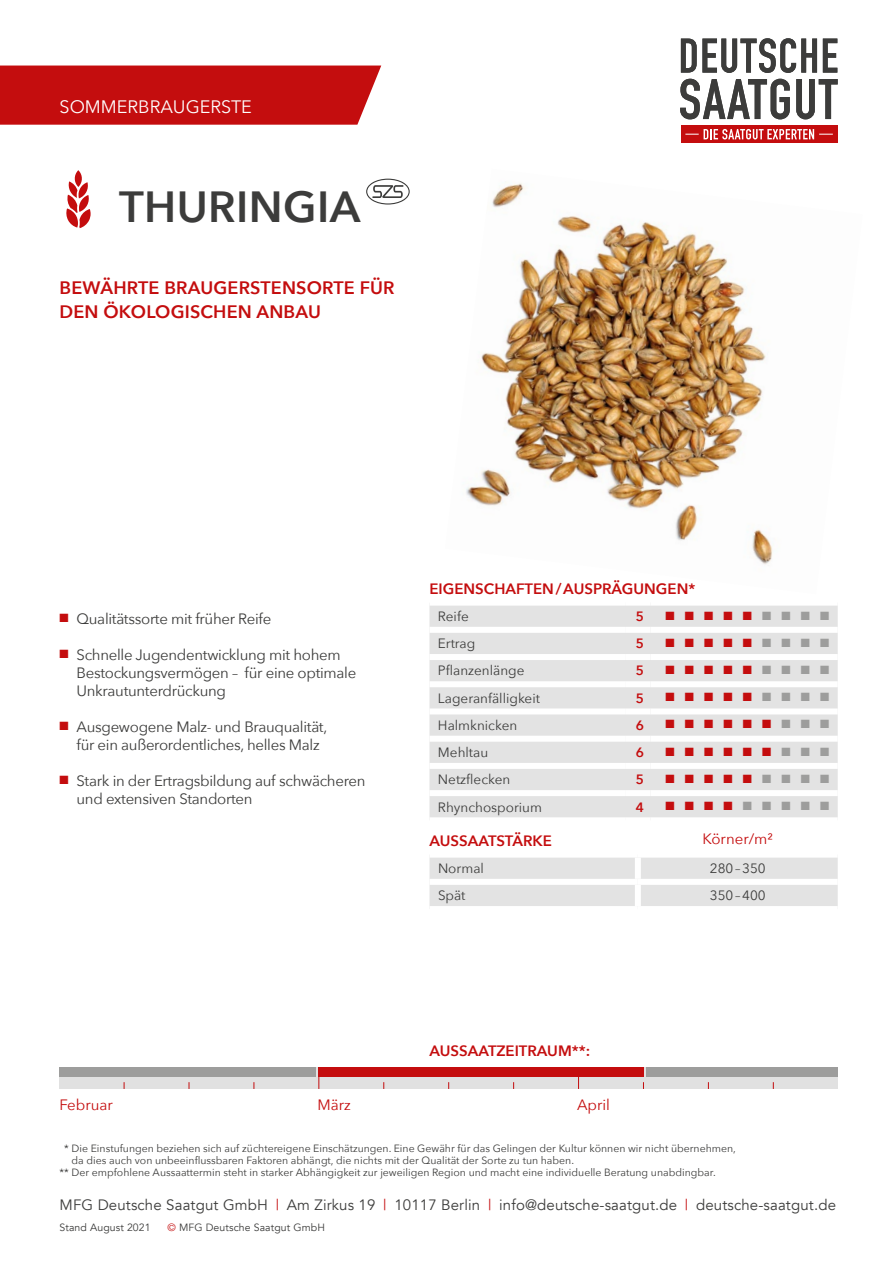
<style>
.page{position:relative;width:893px;height:1263px;background:#fff}
.page>*{position:absolute;margin:0;border:0;box-sizing:border-box;transform-origin:0 0}
.t1{font:600 43.5px "Avenir Next";letter-spacing:.01em;color:#3c3c3b}
.t2{font:600 18px/24px "Avenir Next";letter-spacing:.01em;color:#c40d0e}
.t3{font:18px "Avenir Next";color:#fff}
.t4{font:15px/18px "Avenir Next";letter-spacing:-.02em;color:#3c3c3b}
.t5{font:15px "Avenir";letter-spacing:.01em;color:#3c3c3b}
.t6{font:600 15px "Avenir Next";color:#c40d0e}
.t7{font:15px "Avenir Next";color:#c40d0e}
.t8{font:13.5px "Avenir Next";color:#3c3c3b}
.t9{font:600 13.5px "Avenir Next";color:#c40d0e}
.t10{font:12px "Zapf Dingbats ITC";color:#c40d0e}
.t11{font:10.5px "Avenir Next";color:#3c3c3b}
.t12{font:10.5px "Avenir";letter-spacing:.01em;color:#3c3c3b}
.s1{color:#c40d0e}
.s2{color:#9d9d9c}
</style>
<div class="page">
<img style="left:466px;top:183px;width:307px;height:382px">
<svg style="left:681px;top:38px;width:136px;height:35px"></svg>
<svg style="left:823px;top:39px;width:14px;height:34px"></svg>
<svg style="left:680px;top:79px;width:110px;height:40px"></svg>
<svg style="left:796px;top:79px;width:42px;height:40px"></svg>
<div style="left:681px;top:125px;width:156px;height:18px;background:#c40d0e"></div>
<svg style="left:685px;top:129px;width:148px;height:10px"></svg>
<div style="left:0;top:66px;width:381px;height:59px;background:#c40d0e"></div>
<svg style="left:366px;top:179px;width:44px;height:26px"></svg>
<svg style="left:66px;top:170px;width:25px;height:58px"></svg>
<div style="left:429px;top:606px;width:409px;height:211px;background:#e3e3e3"></div>
<div style="left:429px;top:627px;width:196px;height:6px;background:#fff"></div>
<div style="left:625px;top:627px;width:26px;height:6px;background:#fff"></div>
<div style="left:651px;top:627px;width:187px;height:6px;background:#fff"></div>
<div style="left:429px;top:654px;width:196px;height:6px;background:#fff"></div>
<div style="left:625px;top:654px;width:26px;height:6px;background:#fff"></div>
<div style="left:651px;top:654px;width:187px;height:6px;background:#fff"></div>
<div style="left:429px;top:681px;width:196px;height:6px;background:#fff"></div>
<div style="left:625px;top:681px;width:26px;height:6px;background:#fff"></div>
<div style="left:651px;top:681px;width:187px;height:6px;background:#fff"></div>
<div style="left:429px;top:708px;width:196px;height:6px;background:#fff"></div>
<div style="left:625px;top:708px;width:26px;height:6px;background:#fff"></div>
<div style="left:651px;top:708px;width:187px;height:6px;background:#fff"></div>
<div style="left:429px;top:736px;width:196px;height:6px;background:#fff"></div>
<div style="left:625px;top:736px;width:26px;height:6px;background:#fff"></div>
<div style="left:651px;top:736px;width:187px;height:6px;background:#fff"></div>
<div style="left:429px;top:763px;width:196px;height:6px;background:#fff"></div>
<div style="left:625px;top:763px;width:26px;height:6px;background:#fff"></div>
<div style="left:651px;top:763px;width:187px;height:6px;background:#fff"></div>
<div style="left:429px;top:790px;width:196px;height:6px;background:#fff"></div>
<div style="left:625px;top:790px;width:26px;height:6px;background:#fff"></div>
<div style="left:651px;top:790px;width:187px;height:6px;background:#fff"></div>
<div style="left:429px;top:858px;width:409px;height:48px;background:#e3e3e3"></div>
<div style="left:429px;top:879px;width:209px;height:6px;background:#fff"></div>
<div style="left:638px;top:879px;width:200px;height:6px;background:#fff"></div>
<div style="left:635px;top:858px;width:6px;height:21px;background:#fff"></div>
<div style="left:635px;top:885px;width:6px;height:21px;background:#fff"></div>
<div style="left:60px;top:1068px;width:778px;height:21px;background:#e1e1e1"></div>
<svg style="left:318px;top:1077px;width:1px;height:12px"></svg>
<svg style="left:578px;top:1077px;width:1px;height:12px"></svg>
<div style="left:60px;top:1068px;width:256px;height:9px;background:#9d9d9c"></div>
<div style="left:318px;top:1068px;width:326px;height:9px;background:#c40d0e"></div>
<div style="left:646px;top:1068px;width:192px;height:9px;background:#9d9d9c"></div>
<h2 class="t3" style="left:60px;top:91px;width:194px">SOMMERBRAUGERSTE</h2>
<h1 class="t1" style="left:119px;top:169px;width:243px">THURINGIA</h1>
<h2 class="t2" style="left:60px;top:275px;width:337px">BEWÄHRTE BRAUGERSTENSORTE FÜR<br>DEN ÖKOLOGISCHEN ANBAU</h2>
<h3 class="t4" style="left:60px;top:609px;width:213px"><span class="s1">■</span> Qualitätssorte mit früher Reife</h3>
<h3 class="t4" style="left:77px;top:645px;width:281px;text-indent:-17px"><span class="s1">■</span> Schnelle Jugendentwicklung mit hohem<br>Bestockungsvermögen – für eine optimale<br>Unkrautunterdrückung</h3>
<h3 class="t4" style="left:77px;top:717px;width:252px;text-indent:-17px"><span class="s1">■</span> Ausgewogene Malz- und Brauqualität, für ein außerordentliches, helles Malz</h3>
<h3 class="t4" style="left:77px;top:771px;width:290px;text-indent:-17px"><span class="s1">■</span> Stark in der Ertragsbildung auf schwächeren und extensiven Standorten</h3>
<h3 class="t6" style="left:429px;top:575px;width:267px">EIGENSCHAFTEN/AUSPRÄGUNGEN*</h3>
<p class="t8" style="left:438px;top:605px;width:32px">Reife</p>
<p class="t9" style="left:636px;top:605px;width:10px">5</p>
<p class="t10" style="left:665px;top:610px;width:165px">■■■■■<span class="s2">■■■■</span></p>
<p class="t8" style="left:438px;top:632px;width:39px">Ertrag</p>
<p class="t9" style="left:636px;top:632px;width:10px">5</p>
<p class="t10" style="left:665px;top:637px;width:165px">■■■■■<span class="s2">■■■■</span></p>
<p class="t8" style="left:438px;top:659px;width:88px">Pflanzenlänge</p>
<p class="t9" style="left:636px;top:659px;width:10px">5</p>
<p class="t10" style="left:665px;top:664px;width:165px">■■■■■<span class="s2">■■■■</span></p>
<p class="t8" style="left:438px;top:686px;width:104px">Lageranfälligkeit</p>
<p class="t9" style="left:636px;top:686px;width:10px">5</p>
<p class="t10" style="left:665px;top:691px;width:165px">■■■■■<span class="s2">■■■■</span></p>
<p class="t8" style="left:438px;top:714px;width:81px">Halmknicken</p>
<p class="t9" style="left:636px;top:713px;width:10px">6</p>
<p class="t10" style="left:665px;top:719px;width:165px">■■■■■■<span class="s2">■■■</span></p>
<p class="t8" style="left:438px;top:741px;width:52px">Mehltau</p>
<p class="t9" style="left:636px;top:741px;width:10px">6</p>
<p class="t10" style="left:665px;top:746px;width:165px">■■■■■■<span class="s2">■■■</span></p>
<p class="t8" style="left:438px;top:768px;width:74px">Netzflecken</p>
<p class="t9" style="left:636px;top:768px;width:10px">5</p>
<p class="t10" style="left:665px;top:773px;width:165px">■■■■■<span class="s2">■■■■</span></p>
<p class="t8" style="left:438px;top:795px;width:106px">Rhynchosporium</p>
<p class="t9" style="left:636px;top:795px;width:10px">4</p>
<p class="t10" style="left:665px;top:800px;width:165px">■■■■<span class="s2">■■■■■</span></p>
<h3 class="t6" style="left:429px;top:827px;width:124px">AUSSAATSTÄRKE</h3>
<h3 class="t7" style="left:702px;top:826px;width:72px">Körner/m²</h3>
<p class="t8" style="left:438px;top:857px;width:47px">Normal</p>
<p class="t8" style="left:710px;top:857px;width:57px">280–350</p>
<p class="t8" style="left:438px;top:884px;width:29px">Spät</p>
<p class="t8" style="left:710px;top:884px;width:57px">350–400</p>
<h3 class="t6" style="left:429px;top:1037px;width:162px">AUSSAATZEITRAUM**:</h3>
<h3 class="t7" style="left:59px;top:1092px;width:55px">Februar</h3>
<h3 class="t7" style="left:317px;top:1092px;width:35px">März</h3>
<h3 class="t7" style="left:577px;top:1092px;width:34px">April</h3>
<p class="t11" style="left:64px;top:1139px;width:673px">* Die Einstufungen beziehen sich auf züchtereigene Einschätzungen. Eine Gewähr für das Gelingen der Kultur können wir nicht übernehmen,</p>
<p class="t11" style="left:72px;top:1151px;width:504px">da dies auch von unbeeinflussbaren Faktoren abhängt, die nichts mit der Qualität der Sorte zu tun haben.</p>
<p class="t11" style="left:60px;top:1163px;width:658px">** Der empfohlene Aussaattermin steht in starker Abhängigkeit zur jeweiligen Region und macht eine individuelle Beratung unabdingbar.</p>
<h3 class="t5" style="left:60px;top:1196px;width:778px">MFG Deutsche Saatgut GmbH <span class="s1">|</span> Am Zirkus 19 <span class="s1">|</span> 10117 Berlin <span class="s1">|</span> info@deutsche-saatgut.de <span class="s1">|</span> deutsche-saatgut.de</h3>
<p class="t12" style="left:60px;top:1221px;width:93px">Stand August 2021</p>
<p class="t12" style="left:168px;top:1221px;width:159px"><span class="s1">©</span> MFG Deutsche Saatgut GmbH</p>
</div>
